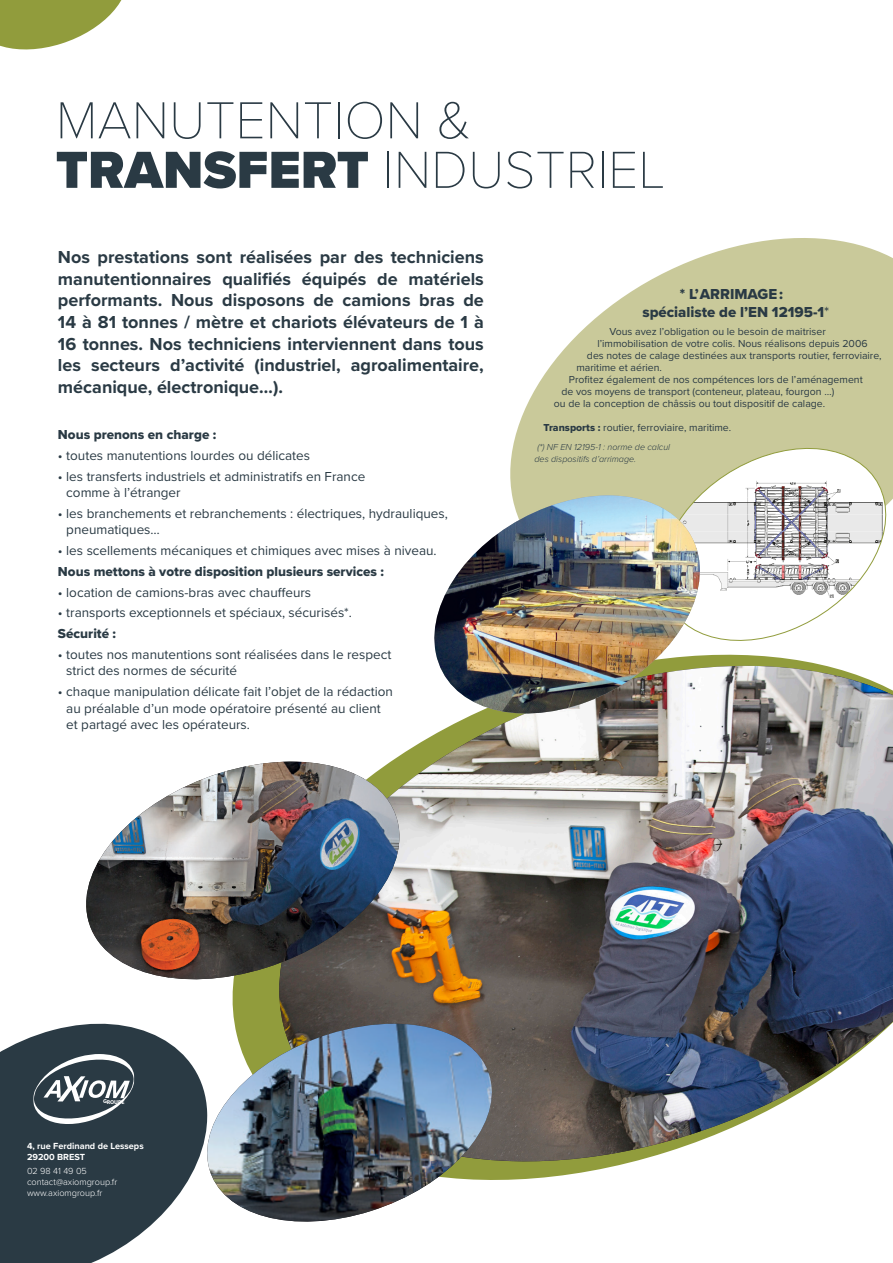
<style>
.page{position:relative;width:893px;height:1263px;background:#fff}
.page>*{position:absolute;margin:0;border:0;box-sizing:border-box;transform-origin:0 0}
.Titre{font:100 54px/49.5px "Proxima Nova T";color:#2a3a44}
.intro{font:700 18px/21.6px "Proxima Nova";color:#2a3a44;text-align:justify}
.texte{font:15px/18px "Proxima Nova Extrabld";color:#2a3a44;text-align:center}
.texte-2{font:13.5px/16.5px "Proxima Nova";color:#2a3a44}
.intro-2{font:13.5px/16.5px "Proxima Nova";color:#2a3a44}
.texte-3{font:13.5px "Proxima Nova Extrabld";color:#2a3a44}
.intro-3{font:13.5px "Proxima Nova Extrabld";color:#2a3a44}
.texte-4{font:10.5px "Proxima Nova";color:#2a3a44}
.t1{font:300 9.15px/10.6px "Proxima Nova";color:#fff}
.t2{font:700 9.15px/10.6px "Proxima Nova";color:#fff}
.texte-5{font:italic 300 9px/12px "Proxima Nova";color:#2a3a44}
.t3{font:700 5.7px "Myriad Pro";color:#fff}
.s1{font-family:"Proxima Nova";font-weight:900}
.s2{font-family:"Proxima Nova"}
.s3{font-family:"Proxima Nova Extrabld"}
</style>
<div class="page">
<svg style="left:254px;top:655px;width:572px;height:525px"></svg>
<img style="left:278px;top:666px;width:615px;height:495px">
<svg style="left:232px;top:746px;width:179px;height:248px"></svg>
<img style="left:86px;top:762px;width:315px;height:219px">
<svg style="left:510px;top:238px;width:383px;height:242px;fill:#c9c99a"></svg>
<svg style="left:653px;top:434px;width:240px;height:221px"></svg>
<svg style="left:425px;top:480px;width:284px;height:249px"></svg>
<img style="left:433px;top:495px;width:269px;height:218px">
<svg style="left:233px;top:1010px;width:269px;height:170px;background:#655f4a"></svg>
<img style="left:210px;top:1024px;width:284px;height:198px">
<svg style="left:0;top:0;width:122px;height:50px"></svg>
<svg style="left:0;top:1023px;width:210px;height:240px;fill:#2a3a44"></svg>
<svg style="left:33px;top:1054px;width:101px;height:70px"></svg>
<p class="Titre" style="left:56px;top:92px;width:611px">MANUTENTION &amp;<br><span class="s1">TRANSFERT</span> INDUSTRIEL</p>
<p class="intro" style="left:58px;top:246px;width:427px">Nos prestations sont réalisées par des techniciens manutentionnaires qualifiés équipés de matériels performants. Nous disposons de camions bras de 14 à 81 tonnes / mètre et chariots élévateurs de 1 à 16 tonnes. Nos techniciens interviennent dans tous les secteurs d’activité (industriel, agroalimentaire, mécanique, électronique…).</p>
<p class="intro-3" style="left:58px;top:424px;width:160px">Nous prenons en charge :</p>
<p class="intro-2" style="left:58px;top:446px;width:254px">• toutes manutentions lourdes ou délicates</p>
<p class="intro-2" style="left:66px;top:467px;width:301px;text-indent:-8px">• les transferts industriels et administratifs en France comme à l’étranger</p>
<p class="texte-2" style="left:66px;top:504px;width:383px;text-indent:-8px">• les branchements et rebranchements : électriques, hydrauliques, pneumatiques…</p>
<p class="texte-2" style="left:58px;top:542px;width:380px">• les scellements mécaniques et chimiques avec mises à niveau.</p>
<p class="texte-3" style="left:58px;top:561px;width:328px">Nous mettons à votre disposition plusieurs services :</p>
<p class="texte-2" style="left:58px;top:583px;width:255px">• location de camions-bras avec chauffeurs</p>
<p class="texte-2" style="left:58px;top:604px;width:296px">• transports exceptionnels et spéciaux, sécurisés*.</p>
<p class="texte-3" style="left:58px;top:623px;width:60px">Sécurité :</p>
<p class="texte-2" style="left:66px;top:645px;width:327px;text-indent:-8px">• toutes nos manutentions sont réalisées dans le respect strict des normes de sécurité</p>
<p class="texte-2" style="left:66px;top:683px;width:328px;text-indent:-8px">• chaque manipulation délicate fait l’objet de la rédaction au préalable d’un mode opératoire présenté au client et partagé avec les opérateurs.</p>
<p class="texte" style="left:642px;top:285px;width:188px">* L’ ARRIMAGE :<br>spécialiste de l’EN 12195-1<span class="s2">*</span></p>
<p class="texte-4" style="left:609px;top:323px;width:218px">Vous avez l’obligation ou le besoin de maitriser</p>
<p class="texte-4" style="left:597px;top:335px;width:272px">l’immobilisation de votre colis. Nous réalisons depuis 2006</p>
<p class="texte-4" style="left:587px;top:347px;width:296px">des notes de calage destinées aux transports routier, ferroviaire,</p>
<p class="texte-4" style="left:576px;top:359px;width:87px">maritime et aérien.</p>
<p class="texte-4" style="left:569px;top:371px;width:295px">Profitez également de nos compétences lors de l’aménagement</p>
<p class="texte-4" style="left:561px;top:383px;width:274px">de vos moyens de transport (conteneur, plateau, fourgon …)</p>
<p class="texte-4" style="left:554px;top:395px;width:273px">ou de la conception de châssis ou tout dispositif de calage.</p>
<p class="texte-4" style="left:543px;top:419px;width:189px"><span class="s3">Transports :</span> routier, ferroviaire, maritime.</p>
<p class="texte-5" style="left:534px;top:441px;width:137px;text-indent:3px">(*) NF EN 12195-1 : norme de calcul des dispositifs d’arrimage.</p>
<p class="t3" style="left:103px;top:1098px;width:23px;rotate:1deg">GROUPE</p>
<p class="t2" style="left:27px;top:1140px;width:118px">4, rue Ferdinand de Lesseps<br>29200 BREST</p>
<p class="t1" style="left:27px;top:1165px;width:92px">02 98 41 49 05 contact@axiomgroup.fr www.axiomgroup.fr</p>
</div>
